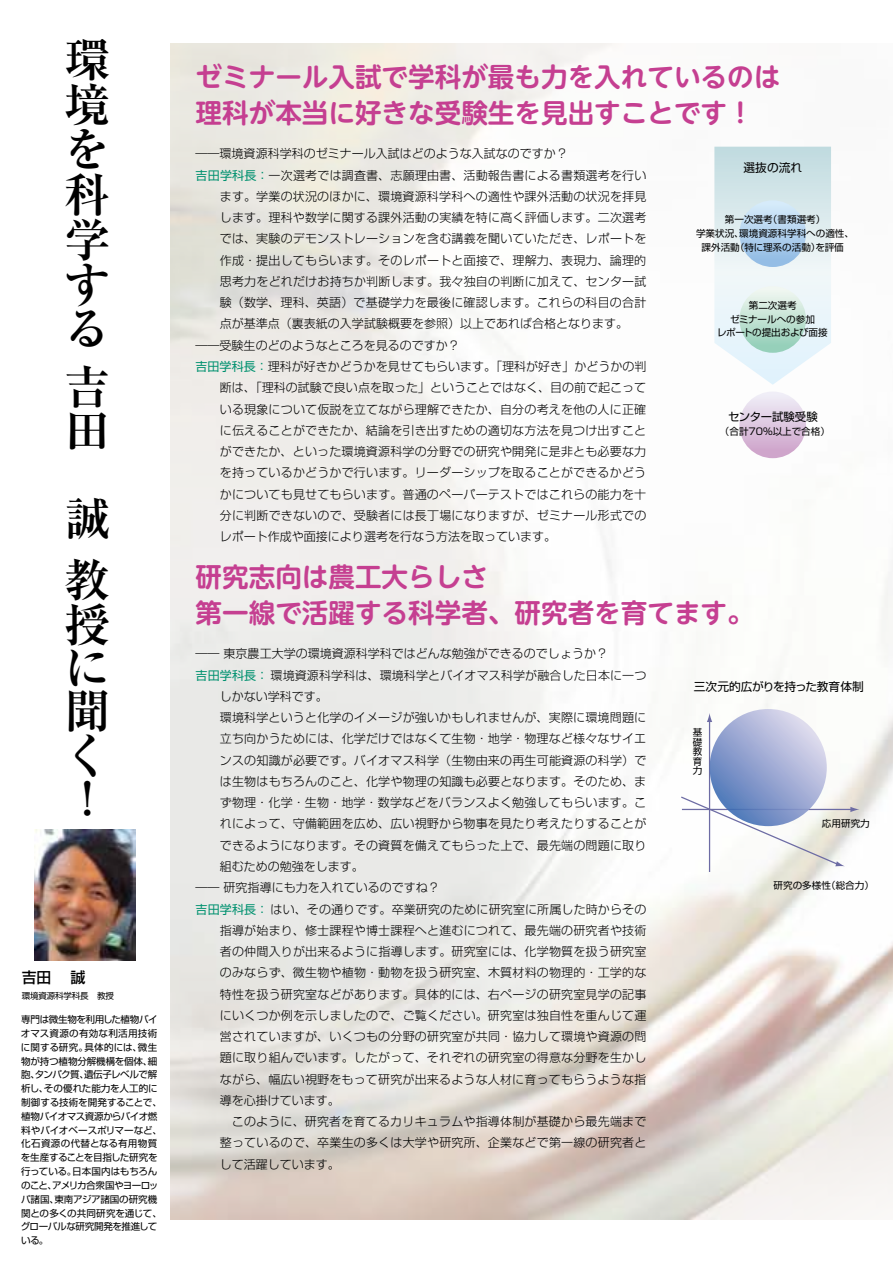
<style>
.page{position:relative;width:893px;height:1263px;background:#fff}
.page>*{position:absolute;margin:0;border:0;box-sizing:border-box;transform-origin:0 0}
.t1{font:700 45.75px/44.7px "Ryumin Pro";color:#000}
.t2{font:700 26.55px/36.2px "UD Shin M Go Pro De";color:#c53f91}
.t3{font:500 14.85px "Shin Go Pr 6 N";color:#000}
.t4{font:300 12px "Shin Go Pro";letter-spacing:.015em;color:#000}
.t5{font:11.7px "Shin Go Pro";color:#000}
.t6{font:11.4px "Shin Go Pro";color:#000}
.t7{font:9.6px/13.8px "Shin Go Pr 6 N";letter-spacing:-.025em;color:#000}
.t8{font:9.6px/9.6px "Shin Go Pro";color:#000;text-align:center}
.t9{font:8.55px "Shin Go Pr 6 N";letter-spacing:-.015em;color:#000}
.s1{font-weight:400;color:#00916f}
</style>
<div class="page">
<img style="left:170px;top:44px;width:723px;height:1175px">
<svg style="left:714px;top:147px;width:117px;height:238px"></svg>
<hr style="left:709px;top:720px;width:1px;height:152px;background:#6d6ca4">
<svg style="left:707px;top:713px;width:5px;height:9px"></svg>
<svg style="left:680px;top:795px;width:179px;height:71px"></svg>
<div style="left:739px;top:200px;width:67px;height:67px;background:linear-gradient(to bottom,#d9edfb,#8eb8e3);border-radius:33px"></div>
<div style="left:739px;top:286px;width:67px;height:67px;background:linear-gradient(to bottom,#f6f9f4,#8fccb5);border-radius:33px"></div>
<div style="left:739px;top:392px;width:67px;height:66px;background:linear-gradient(to bottom,#f0f0f9,#cda1c9);border-radius:33px"></div>
<svg style="left:710px;top:709px;width:117px;height:117px"></svg>
<img style="left:35px;top:830px;width:101px;height:130px">
<h1 class="t1" style="left:64px;top:35px;width:46px;text-align:justify">環境を科学する</h1>
<h1 class="t1" style="left:64px;top:362px;width:45px;line-height:43.2px">吉田</h1>
<h1 class="t1" style="left:64px;top:486px;width:46px;line-height:60.2px">誠教</h1>
<h1 class="t1" style="left:64px;top:601px;width:46px;line-height:43px">授に聞く！</h1>
<p class="t3" style="left:22px;top:965px;width:65px">吉田 　誠</p>
<p class="t9" style="left:22px;top:988px;width:94px">環境資源科学科長　教授</p>
<p class="t7" style="left:21px;top:1012px;width:143px">専門は微生物を利用した植物バイオマス資源の有効な利活用技術に関する研究。具体的には、微生物が持つ植物分解機構を個体、細胞、タンパク質、遺伝子レベルで解析し、その優れた能力を人工的に制御する技術を開発することで、植物バイオマス資源からバイオ燃料やバイオベースポリマーなど、化石資源の代替となる有用物質を生産することを目指した研究を行っている。日本国内はもちろんのこと、アメリカ合衆国やヨーロッパ諸国、東南アジア諸国の研究機関との多くの共同研究を通じて、グローバルな研究開発を推進している。</p>
<h2 class="t2" style="left:196px;top:58px;width:586px">ゼミナール入試で学科が最も力を入れているのは理科が本当に好きな受験生を見出すことです！</h2>
<p class="t4" style="left:196px;top:144px;width:374px">――環境資源科学科のゼミナール入試はどのような入試なのですか？</p>
<p class="t4" style="left:196px;top:165px;width:452px"><span class="s1">吉田学科長：</span>一次選考では調査書、志願理由書、活動報告書による書類選考を行い</p>
<p class="t4" style="left:220px;top:186px;width:428px">ます。学業の状況のほかに、環境資源科学科への適性や課外活動の状況を拝見</p>
<p class="t4" style="left:220px;top:208px;width:428px">します。理科や数学に関する課外活動の実績を特に高く評価します。二次選考</p>
<p class="t4" style="left:220px;top:229px;width:428px">では、実験のデモンストレーションを含む講義を聞いていただき、レポートを</p>
<p class="t4" style="left:220px;top:250px;width:428px">作成・提出してもらいます。そのレポートと面接で、理解力、表現力、論理的</p>
<p class="t4" style="left:220px;top:271px;width:428px">思考力をどれだけお持ちか判断します。我々独自の判断に加えて、センター試</p>
<p class="t4" style="left:220px;top:293px;width:428px">験（数学、理科、英語）で基礎学力を最後に確認します。これらの科目の合計</p>
<p class="t4" style="left:220px;top:314px;width:410px">点が基準点（裏表紙の入学試験概要を参照）以上であれば合格となります。</p>
<p class="t4" style="left:196px;top:335px;width:266px">――受験生のどのようなところを見るのですか？</p>
<p class="t4" style="left:196px;top:357px;width:452px"><span class="s1">吉田学科長：</span>理科が好きかどうかを見せてもらいます。「理科が好き」かどうかの判</p>
<p class="t4" style="left:220px;top:378px;width:428px">断は、「理科の試験で良い点を取った」ということではなく、目の前で起こって</p>
<p class="t4" style="left:220px;top:399px;width:428px">いる現象について仮説を立てながら理解できたか、自分の考えを他の人に正確</p>
<p class="t4" style="left:220px;top:420px;width:428px">に伝えることができたか、結論を引き出すための適切な方法を見つけ出すこと</p>
<p class="t4" style="left:220px;top:442px;width:428px">ができたか、といった環境資源科学の分野での研究や開発に是非とも必要な力</p>
<p class="t4" style="left:220px;top:463px;width:428px">を持っているかどうかで行います。リーダーシップを取ることができるかどう</p>
<p class="t4" style="left:220px;top:484px;width:428px">かについても見せてもらいます。普通のペーパーテストではこれらの能力を十</p>
<p class="t4" style="left:220px;top:505px;width:428px">分に判断できないので、受験者には長丁場になりますが、ゼミナール形式での</p>
<p class="t4" style="left:220px;top:527px;width:338px">レポート作成や面接により選考を行なう方法を取っています。</p>
<p class="t5" style="left:744px;top:158px;width:60px">選抜の流れ</p>
<p class="t8" style="left:696px;top:212px;width:160px;line-height:13.6px">第一次選考（書類選考）<br>学業状況、環境資源科学科への適性、課外活動（特に理系の活動）を評価</p>
<p class="t8" style="left:717px;top:297px;width:112px;line-height:13.6px">第二次選考<br>ゼミナールへの参加<br>レポートの提出および面接</p>
<p class="t6" style="left:728px;top:408px;width:91px">センター試験受験</p>
<p class="t8" style="left:720px;top:425px;width:112px">（合計70％以上で合格）</p>
<h2 class="t2" style="left:196px;top:558px;width:560px">研究志向は農工大らしさ<br>第一線で活躍する科学者、研究者を育てます。</h2>
<p class="t4" style="left:196px;top:644px;width:414px">―― 東京農工大学の環境資源科学科ではどんな勉強ができるのでしょうか？</p>
<p class="t4" style="left:196px;top:665px;width:452px"><span class="s1">吉田学科長：</span> 環境資源科学科は、環境科学とバイオマス科学が融合した日本に一つ</p>
<p class="t4" style="left:220px;top:686px;width:110px">しかない学科です。</p>
<p class="t4" style="left:196px;top:708px;width:452px">　　環境科学というと化学のイメージが強いかもしれませんが、実際に環境問題に</p>
<p class="t4" style="left:220px;top:729px;width:428px">立ち向かうためには、化学だけではなくて生物・地学・物理など様々なサイエ</p>
<p class="t4" style="left:220px;top:750px;width:428px">ンスの知識が必要です。バイオマス科学（生物由来の再生可能資源の科学）で</p>
<p class="t4" style="left:220px;top:771px;width:428px">は生物はもちろんのこと、化学や物理の知識も必要となります。そのため、ま</p>
<p class="t4" style="left:220px;top:793px;width:428px">ず物理・化学・生物・地学・数学などをバランスよく勉強してもらいます。こ</p>
<p class="t4" style="left:220px;top:814px;width:428px">れによって、守備範囲を広め、広い視野から物事を見たり考えたりすることが</p>
<p class="t4" style="left:220px;top:835px;width:428px">できるようになります。その資質を備えてもらった上で、最先端の問題に取り</p>
<p class="t4" style="left:220px;top:856px;width:146px">組むための勉強をします。</p>
<p class="t4" style="left:196px;top:878px;width:246px">―― 研究指導にも力を入れているのですね？</p>
<p class="t4" style="left:196px;top:899px;width:452px"><span class="s1">吉田学科長：</span> はい、その通りです。卒業研究のために研究室に所属した時からその</p>
<p class="t4" style="left:220px;top:920px;width:428px">指導が始まり、修士課程や博士課程へと進むにつれて、最先端の研究者や技術</p>
<p class="t4" style="left:220px;top:941px;width:428px">者の仲間入りが出来るように指導します。研究室には、化学物質を扱う研究室</p>
<p class="t4" style="left:220px;top:963px;width:428px">のみならず、微生物や植物・動物を扱う研究室、木質材料の物理的・工学的な</p>
<p class="t4" style="left:220px;top:984px;width:428px">特性を扱う研究室などがあります。具体的には、右ページの研究室見学の記事</p>
<p class="t4" style="left:220px;top:1005px;width:428px">にいくつか例を示しましたので、ご覧ください。研究室は独自性を重んじて運</p>
<p class="t4" style="left:220px;top:1027px;width:428px">営されていますが、いくつもの分野の研究室が共同・協力して環境や資源の問</p>
<p class="t4" style="left:220px;top:1048px;width:428px">題に取り組んでいます。したがって、それぞれの研究室の得意な分野を生かし</p>
<p class="t4" style="left:220px;top:1069px;width:428px">ながら、幅広い視野をもって研究が出来るような人材に育ってもらうような指</p>
<p class="t4" style="left:220px;top:1090px;width:122px">導を心掛けています。</p>
<p class="t4" style="left:196px;top:1112px;width:452px">　　　このように、研究者を育てるカリキュラムや指導体制が基礎から最先端まで</p>
<p class="t4" style="left:220px;top:1133px;width:428px">整っているので、卒業生の多くは大学や研究所、企業などで第一線の研究者と</p>
<p class="t4" style="left:220px;top:1154px;width:122px">して活躍しています。</p>
<p class="t5" style="left:694px;top:677px;width:171px">三次元的広がりを持った教育体制</p>
<p class="t8" style="left:693px;top:727px;width:11px;text-align:justify">基礎教育力</p>
<p class="t8" style="left:822px;top:817px;width:49px">応用研究力</p>
<p class="t8" style="left:773px;top:879px;width:102px">研究の多様性（総合力）</p>
</div>
